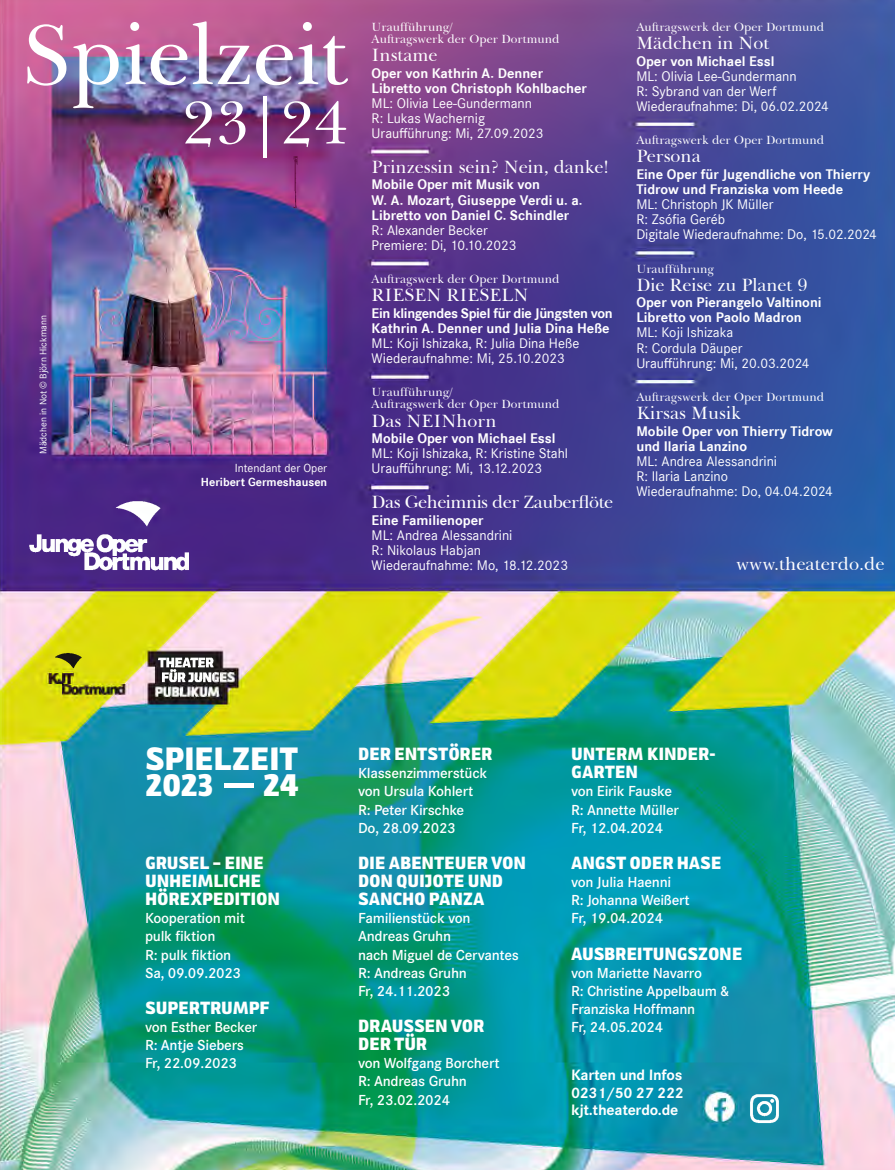
<style>
.page{position:relative;width:895px;height:1170px;background:#fff}
.page>*{position:absolute;margin:0;border:0;box-sizing:border-box;transform-origin:0 0}
.t1{font:87px "Baskerville BT";color:#fff}
.t2{font:61.5px "Baskerville BT";color:#fff}
.t3{font:33.15px/25.7px "Kijuta Schwer";letter-spacing:-.02em;color:#fff}
.t4{font:18.45px "Baskerville BT";color:#fff}
.t5{font:18.15px/18.1px "Kijuta Schwer";letter-spacing:-.01em;color:#fff}
.t6{font:18.15px "Baskerville BT";color:#fff}
.t7{font:18.15px "Baskerville BT";letter-spacing:-.025em;color:#fff}
.t8{font:700 15.6px/17.4px "Corporate S Pro";color:#fff;text-align:justify}
.t9{font:600 15.15px/18.1px "Corporate S Pro";letter-spacing:-.01em;color:#fff}
.t10{font:14.4px/15.1px "Corporate S";color:#fff}
.t11{font:700 14.4px/15.1px "Corporate S";color:#fff}
.t12{font:700 14.4px/15.1px "Corporate S";letter-spacing:-.025em;color:#fff}
.t13{font:12.15px/12.1px "Baskerville BT";color:#fff}
.t14{font:700 12.15px "Corporate S";color:#fff}
.t15{font:12.15px "Corporate S";color:#fff}
.t16{font:9.9px "Corporate S";color:#fff}
</style>
<div class="page">
<img style="left:0;top:0;width:894px;height:1169px">
<h1 class="t1" style="left:23px;top:1px;width:327px">Spielzeit</h1>
<h2 class="t2" style="left:182px;top:84px;width:167px">23|24</h2>
<p class="t16" style="left:38px;top:454px;width:140px;rotate:-90deg">Mädchen in Not © Björn Hickmann</p>
<p class="t15" style="left:235px;top:461px;width:94px">Intendant der Oper</p>
<p class="t14" style="left:201px;top:474px;width:128px">Heribert Germeshausen</p>
<p class="t13" style="left:371px;top:21px;width:189px">Uraufführung/<br>Auftragswerk der Oper Dortmund</p>
<p class="t6" style="left:371px;top:44px;width:67px">Instame</p>
<p class="t11" style="left:371px;top:66px;width:217px">Oper von Kathrin A. Denner<br>Libretto von Christoph Kohlbacher</p>
<p class="t10" style="left:371px;top:96px;width:173px">ML: Olivia Lee-Gundermann<br>R: Lukas Wachernig<br>Uraufführung: Mi, 27.09.2023</p>
<p class="t6" style="left:371px;top:155px;width:239px">Prinzessin sein? Nein, danke!</p>
<p class="t11" style="left:371px;top:177px;width:212px">Mobile Oper mit Musik von<br>W. A. Mozart, Giuseppe Verdi u. a.<br>Libretto von Daniel C. Schindler</p>
<p class="t10" style="left:371px;top:222px;width:146px">R: Alexander Becker<br>Premiere: Di, 10.10.2023</p>
<p class="t13" style="left:371px;top:273px;width:189px">Auftragswerk der Oper Dortmund</p>
<p class="t6" style="left:371px;top:284px;width:158px">RIESEN RIESELN</p>
<p class="t12" style="left:371px;top:306px;width:242px">Ein klingendes Spiel für die Jüngsten von<br>Kathrin A. Denner und Julia Dina Heße</p>
<p class="t10" style="left:371px;top:336px;width:209px">ML: Koji Ishizaka, R: Julia Dina Heße<br>Wiederaufnahme: Mi, 25.10.2023</p>
<p class="t13" style="left:371px;top:386px;width:189px">Uraufführung/<br>Auftragswerk der Oper Dortmund</p>
<p class="t6" style="left:371px;top:409px;width:126px">Das NEINhorn</p>
<p class="t11" style="left:371px;top:431px;width:185px">Mobile Oper von Michael Essl</p>
<p class="t10" style="left:371px;top:446px;width:198px">ML: Koji Ishizaka, R: Kristine Stahl<br>Uraufführung: Mi, 13.12.2023</p>
<p class="t7" style="left:371px;top:490px;width:243px">Das Geheimnis der Zauberflöte</p>
<p class="t11" style="left:371px;top:512px;width:113px">Eine Familienoper</p>
<p class="t10" style="left:371px;top:527px;width:198px">ML: Andrea Alessandrini<br>R: Nikolaus Habjan<br>Wiederaufnahme: Mo, 18.12.2023</p>
<p class="t13" style="left:636px;top:21px;width:189px">Auftragswerk der Oper Dortmund</p>
<p class="t6" style="left:636px;top:32px;width:135px">Mädchen in Not</p>
<p class="t11" style="left:636px;top:54px;width:140px">Oper von Michael Essl</p>
<p class="t10" style="left:636px;top:68px;width:194px">ML: Olivia Lee-Gundermann<br>R: Sybrand van der Werf<br>Wiederaufnahme: Di, 06.02.2024</p>
<p class="t13" style="left:636px;top:134px;width:189px">Auftragswerk der Oper Dortmund</p>
<p class="t6" style="left:636px;top:145px;width:66px">Persona</p>
<p class="t11" style="left:636px;top:167px;width:235px">Eine Oper für Jugendliche von Thierry<br>Tidrow und Franziska vom Heede</p>
<p class="t10" style="left:636px;top:197px;width:242px">ML: Christoph JK Müller<br>R: Zsófia Geréb<br>Digitale Wiederaufnahme: Do, 15.02.2024</p>
<p class="t13" style="left:636px;top:262px;width:79px">Uraufführung</p>
<p class="t6" style="left:636px;top:273px;width:172px">Die Reise zu Planet 9</p>
<p class="t11" style="left:636px;top:295px;width:187px">Oper von Pierangelo Valtinoni<br>Libretto von Paolo Madron</p>
<p class="t10" style="left:636px;top:325px;width:175px">ML: Koji Ishizaka<br>R: Cordula Däuper<br>Uraufführung: Mi, 20.03.2024</p>
<p class="t13" style="left:636px;top:391px;width:189px">Auftragswerk der Oper Dortmund</p>
<p class="t6" style="left:636px;top:402px;width:106px">Kirsas Musik</p>
<p class="t11" style="left:636px;top:423px;width:198px">Mobile Oper von Thierry Tidrow und Ilaria Lanzino</p>
<p class="t10" style="left:636px;top:453px;width:198px">ML: Andrea Alessandrini<br>R: Ilaria Lanzino<br>Wiederaufnahme: Do, 04.04.2024</p>
<p class="t4" style="left:736px;top:552px;width:150px">www.theaterdo.de</p>
<h3 class="t3" style="left:145px;top:745px;width:156px">SPIELZEIT<br>2023 - 24</h3>
<p class="t5" style="left:145px;top:853px;width:136px">GRUSEL – EINE<br>UNHEIMLICHE<br>HÖREXPEDITION</p>
<p class="t9" style="left:145px;top:908px;width:102px">Kooperation mit pulk fiktion<br>R: pulk fiktion<br>Sa, 09.09.2023</p>
<p class="t5" style="left:145px;top:998px;width:126px">SUPERTRUMPF</p>
<p class="t9" style="left:145px;top:1016px;width:114px">von Esther Becker<br>R: Antje Siebers<br>Fr, 22.09.2023</p>
<p class="t5" style="left:358px;top:744px;width:136px">DER ENTSTÖRER</p>
<p class="t9" style="left:358px;top:763px;width:131px">Klassenzimmerstück von Ursula Kohlert<br>R: Peter Kirschke<br>Do, 28.09.2023</p>
<p class="t5" style="left:358px;top:853px;width:169px">DIE ABENTEUER VON<br>DON QUIJOTE UND<br>SANCHO PANZA</p>
<p class="t9" style="left:358px;top:908px;width:162px">Familienstück von<br>Andreas Gruhn<br>nach Miguel de Cervantes<br>R: Andreas Gruhn<br>Fr, 24.11.2023</p>
<p class="t5" style="left:358px;top:1016px;width:128px">DRAUSSEN VOR<br>DER TÜR</p>
<p class="t9" style="left:358px;top:1053px;width:143px">von Wolfgang Borchert<br>R: Andreas Gruhn<br>Fr, 23.02.2024</p>
<p class="t5" style="left:571px;top:744px;width:146px">UNTERM KINDER-<br>GARTEN</p>
<p class="t9" style="left:571px;top:781px;width:109px">von Eirik Fauske<br>R: Annette Müller<br>Fr, 12.04.2024</p>
<p class="t5" style="left:571px;top:853px;width:152px">ANGST ODER HASE</p>
<p class="t9" style="left:571px;top:871px;width:120px">von Julia Haenni<br>R: Johanna Weißert<br>Fr, 19.04.2024</p>
<p class="t5" style="left:571px;top:943px;width:173px">AUSBREITUNGS ZONE</p>
<p class="t9" style="left:571px;top:962px;width:160px">von Mariette Navarro<br>R: Christine Appelbaum &amp;<br>Franziska Hoffmann<br>Fr, 24.05.2024</p>
<p class="t8" style="left:571px;top:1065px;width:114px">Karten und Infos 0231/50 27 222 kjt.theaterdo.de</p>
</div>
